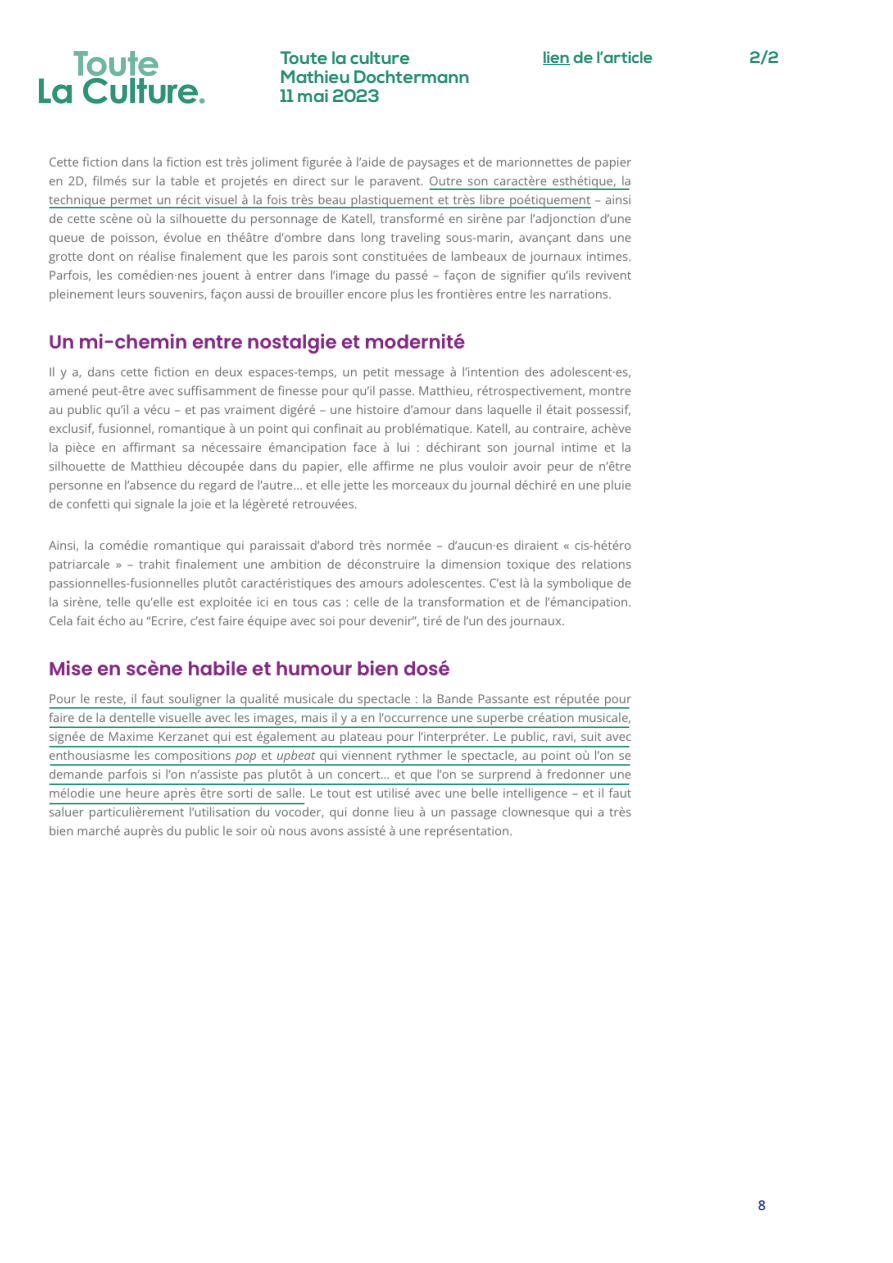
<style>
.page{position:relative;width:893px;height:1263px;background:#fff}
.page>*{position:absolute;margin:0;border:0;box-sizing:border-box;transform-origin:0 0}
.element_dans_la_marge{font:700 18px "Nexa";color:#259073}
.element_dans_la_marge-2{font:700 16.5px "Nexa";color:#259073}
.element_dans_la_marge-3{font:600 13.5px "Open Sans";color:#253f8e}
</style>
<div class="page">
<img style="left:48px;top:156px;width:584px;height:356px">
<img style="left:48px;top:540px;width:584px;height:299px">
<img style="left:38px;top:52px;width:167px;height:52px">
<svg style="left:543px;top:64px;width:27px;height:1px"></svg>
<hr style="left:429px;top:188px;width:200px;height:2px;background:#249579">
<hr style="left:49px;top:207px;width:542px;height:1px;background:#249579">
<hr style="left:49px;top:707px;width:580px;height:2px;background:#249579">
<hr style="left:49px;top:726px;width:580px;height:2px;background:#249579">
<hr style="left:49px;top:746px;width:580px;height:1px;background:#249579">
<hr style="left:50px;top:764px;width:580px;height:2px;background:#249579">
<hr style="left:49px;top:783px;width:580px;height:2px;background:#249579">
<hr style="left:49px;top:803px;width:255px;height:1px;background:#249579">
<p class="element_dans_la_marge" style="left:281px;top:48px;width:131px">Toute la culture</p>
<p class="element_dans_la_marge" style="left:281px;top:67px;width:191px">Mathieu Dochtermann</p>
<p class="element_dans_la_marge" style="left:281px;top:85px;width:101px">11 mai 2023</p>
<p class="element_dans_la_marge-2" style="left:543px;top:48px;width:112px">lien de l’article</p>
<p class="element_dans_la_marge-2" style="left:750px;top:48px;width:31px">2/2</p>
<p class="element_dans_la_marge-3" style="left:758px;top:1195px;width:9px">8</p>
</div>
